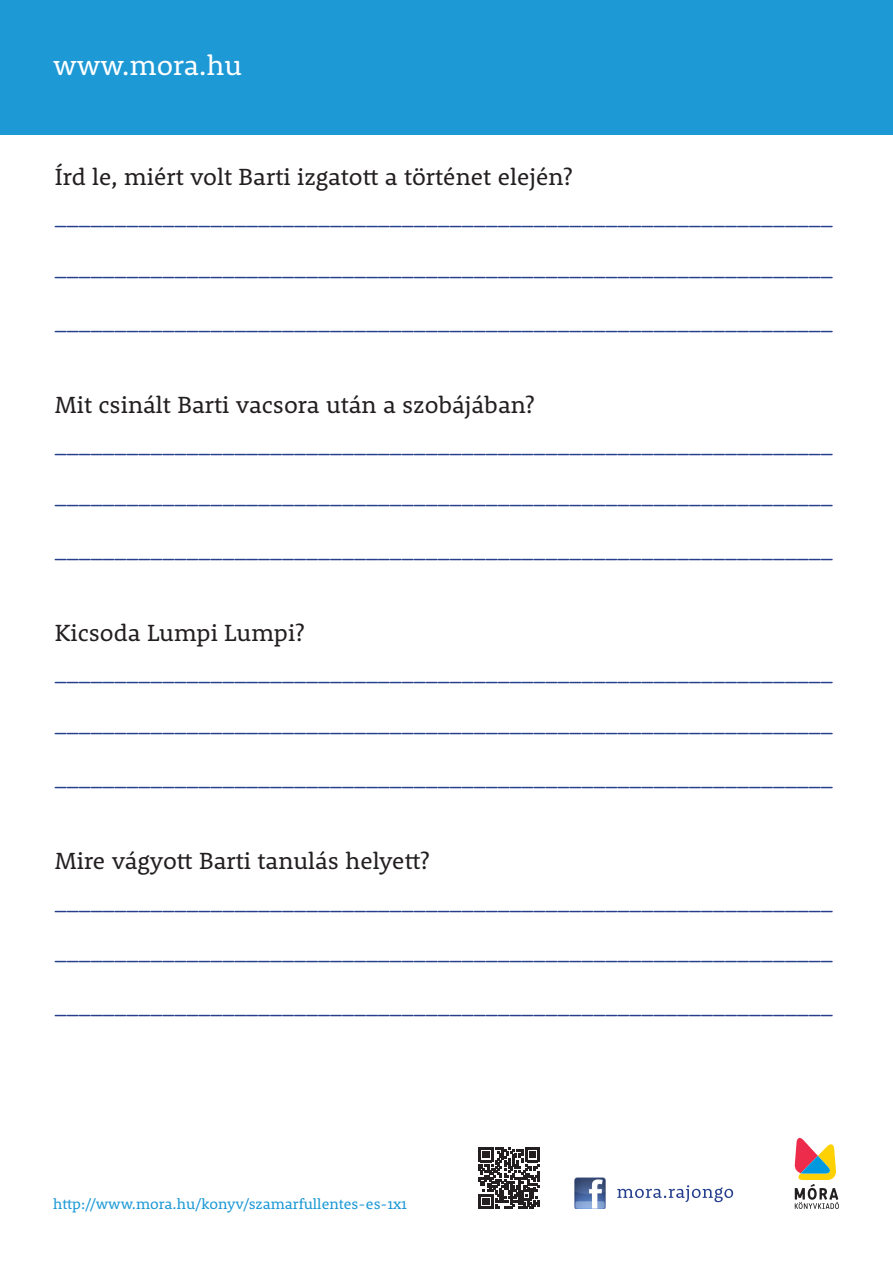
<style>
.page{position:relative;width:893px;height:1263px;background:#fff}
.page>*{position:absolute;margin:0;border:0;box-sizing:border-box;transform-origin:0 0}
.t1{font:28.5px "Rooney";color:#fff}
.t2{font:24px "Rooney";color:#231f20}
.t3{font:21px "Rooney";color:#253f8e}
.t4{font:15px "Rooney";color:#1d99d6}
</style>
<div class="page">
<img style="left:574px;top:1178px;width:31px;height:31px">
<svg style="left:617px;top:1185px;width:116px;height:17px"></svg>
<svg style="left:478px;top:1147px;width:62px;height:62px"></svg>
<svg style="left:795px;top:1138px;width:44px;height:71px"></svg>
<div style="left:0;top:0;width:893px;height:135px;background:#1d99d6"></div>
<h1 class="t1" style="left:53px;top:46px;width:190px">www.mora.hu</h1>
<p class="t2" style="left:55px;top:161px;width:519px">Írd le, miért volt Barti izgatott a történet elején?</p>
<p class="t3" style="left:55px;top:201px;width:780px">_________________________________________________________________</p>
<p class="t3" style="left:55px;top:252px;width:780px">_________________________________________________________________</p>
<p class="t3" style="left:55px;top:306px;width:780px">_________________________________________________________________</p>
<p class="t2" style="left:55px;top:389px;width:481px">Mit csinált Barti vacsora után a szobájában?</p>
<p class="t3" style="left:55px;top:429px;width:780px">_________________________________________________________________</p>
<p class="t3" style="left:55px;top:480px;width:780px">_________________________________________________________________</p>
<p class="t3" style="left:55px;top:534px;width:780px">_________________________________________________________________</p>
<p class="t2" style="left:55px;top:617px;width:251px">Kicsoda Lumpi Lumpi?</p>
<p class="t3" style="left:55px;top:657px;width:780px">_________________________________________________________________</p>
<p class="t3" style="left:55px;top:708px;width:780px">_________________________________________________________________</p>
<p class="t3" style="left:55px;top:762px;width:780px">_________________________________________________________________</p>
<p class="t2" style="left:55px;top:845px;width:376px">Mire vágyott Barti tanulás helyett?</p>
<p class="t3" style="left:55px;top:885px;width:780px">_________________________________________________________________</p>
<p class="t3" style="left:55px;top:936px;width:780px">_________________________________________________________________</p>
<p class="t3" style="left:55px;top:990px;width:780px">_________________________________________________________________</p>
<p class="t4" style="left:53px;top:1194px;width:355px">http://www.mora.hu/konyv/szamarfullentes-es-1x1</p>
</div>
